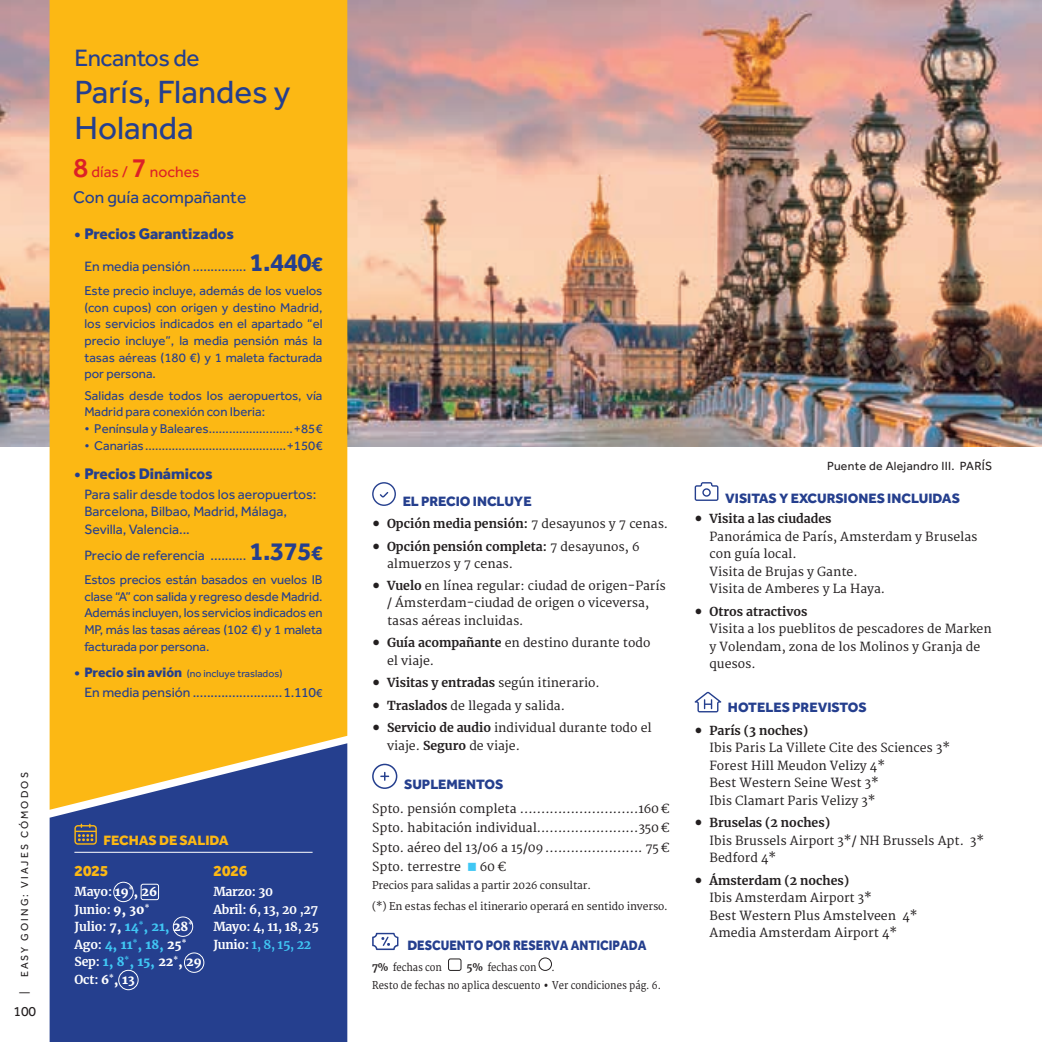
<style>
.page{position:relative;width:1042px;height:1042px;background:#fff}
.page>*{position:absolute;margin:0;border:0;box-sizing:border-box;transform-origin:0 0}
.t1{font:33.25px/36.8px "Effra";color:#253f8e}
.t2{font:700 26.25px "Effra";letter-spacing:-.025em;color:#253f8e}
.t3{font:24.5px "Effra";letter-spacing:-.02em;color:#253f8e}
.t4{font:17.5px "Effra";color:#253f8e}
.t5{font:800 15.75px "Effra";letter-spacing:-.005em;color:#253f8e}
.t6{font:15.75px "Effra";color:#dc2027}
.t7{font:800 15.75px "Effra";color:#fcb814}
.t8{font:14px/17.5px "Effra";color:#253f8e}
.t9{font:800 14px "Effra";color:#253f8e}
.t10{font:800 14px "Effra";color:#253f8e;scale:.9 1}
.t11{font:800 14px "Effra";color:#fcb814}
.t12{font:14px "Effra";color:#231f20}
.t13{font:13.12px/16.6px "Effra";color:#253f8e;text-align:justify}
.t14{font:12.25px/17.5px "Merriweather";color:#231f20}
.t15{font:700 12.25px "Merriweather";color:#231f20}
.t16{font:700 12.25px "Merriweather";letter-spacing:-.02em;color:#fff}
.t17{font:800 12.25px "Merriweather";color:#40c7f4}
.t18{font:12.25px "Effra";letter-spacing:.025em;color:#231f20}
.t19{font:700 12.25px "Merriweather";letter-spacing:-.02em;color:#40c7f4}
.t20{font:10.5px "Merriweather";letter-spacing:-.01em;color:#231f20}
.t21{font:10.5px "Merriweather";letter-spacing:-.01em;color:#231f20;scale:.9 1}
.t22{font:10.5px "Effra";color:#253f8e}
.t23{font:10.5px "Effra";letter-spacing:.2em;color:#231f20}
.s1{font-weight:500;font-size:28px}
.s2{font-size:21px}
.s3{font-weight:800;font-size:14px}
.s4{font-size:12.25px}
.s5{font-weight:800}
.s6{font-weight:800;color:#40c7f4}
.s7{font-weight:700;color:#fff}
.s8{color:#fff}
.s9{font-family:"Minion Pro";font-weight:400;font-size:21px}
.s10{font-weight:400}
.s11{font-family:"Minion Pro";font-size:21px}
.s12{font-weight:700}
.s13{color:#40c7f4}
.s14{font-style:inherit}
.s15{font-weight:700;font-size:14px}
</style>
<div class="page">
<img style="left:347px;top:0;width:695px;height:446px">
<img style="left:0;top:0;width:50px;height:446px">
<svg style="left:694px;top:482px;width:24px;height:19px"></svg>
<svg style="left:694px;top:692px;width:27px;height:20px"></svg>
<div style="left:50px;top:0;width:297px;height:743px;background:#fcb814"></div>
<svg style="left:50px;top:743px;width:297px;height:299px;fill:#253f8e"></svg>
<hr style="left:74px;top:852px;width:239px;height:1px;background:#fff">
<svg style="left:74px;top:823px;width:23px;height:21px"></svg>
<svg style="left:372px;top:482px;width:24px;height:24px"></svg>
<svg style="left:372px;top:764px;width:25px;height:25px"></svg>
<div style="left:141px;top:884px;width:18px;height:16px;border:1px solid #fff;border-radius:2px"></div>
<div style="left:113px;top:882px;width:20px;height:20px;border:1px solid #fff;border-radius:50%"></div>
<div style="left:173px;top:916px;width:20px;height:20px;border:1px solid #fff;border-radius:50%"></div>
<div style="left:184px;top:952px;width:20px;height:20px;border:1px solid #fff;border-radius:50%"></div>
<div style="left:118px;top:970px;width:20px;height:20px;border:1px solid #fff;border-radius:50%"></div>
<svg style="left:372px;top:933px;width:26px;height:17px"></svg>
<div style="left:448px;top:958px;width:13px;height:12px;border:1px solid #231f20;border-radius:2px"></div>
<div style="left:539px;top:957px;width:13px;height:13px;border:1px solid #231f20;border-radius:50%"></div>
<p class="t23" style="left:18px;top:977px;width:206px;rotate:-90deg">EASY GOING: VIAJES CÓMODOS</p>
<p class="t23" style="left:18px;top:994px;width:4px;rotate:-90deg">|</p>
<p class="t12" style="left:13px;top:1003px;width:24px">100</p>
<p class="t3" style="left:74px;top:43px;width:127px">Encantos de</p>
<p class="t1" style="left:74px;top:73px;width:218px">París, Flandes y<br>Holanda</p>
<p class="t6" style="left:73px;top:163px;width:128px"><span class="s1">8</span> días / <span class="s1">7</span> noches</p>
<p class="t4" style="left:73px;top:187px;width:175px">Con guía acompañante</p>
<p class="t5" style="left:74px;top:224px;width:161px">• Precios Garantizados</p>
<p class="t8" style="left:84px;top:257px;width:108px">En media pensión</p>
<p class="t2" style="left:250px;top:246px;width:74px">1.440<span class="s2">€</span></p>
<p class="t13" style="left:84px;top:282px;width:240px">Este precio incluye, además de los vuelos (con cupos) con origen y destino Madrid, los servicios indicados en el apartado “el precio incluye”, la media pensión más la tasas aéreas (180 €) y 1 maleta facturada por persona.</p>
<p class="t13" style="left:84px;top:387px;width:240px">Salidas desde todos los aeropuertos, vía<br>Madrid para conexión con Iberia:</p>
<p class="t13" style="left:84px;top:420px;width:126px">• Península y Baleares</p>
<p class="t13" style="left:294px;top:420px;width:30px">+85€</p>
<p class="t13" style="left:84px;top:437px;width:61px">• Canarias</p>
<p class="t13" style="left:287px;top:437px;width:37px">+150€</p>
<p class="t5" style="left:74px;top:464px;width:140px">• Precios Dinámicos</p>
<p class="t8" style="left:84px;top:485px;width:233px">Para salir desde todos los aeropuertos:<br>Barcelona, Bilbao, Madrid, Málaga,<br>Sevilla, Valencia...</p>
<p class="t8" style="left:84px;top:546px;width:122px">Precio de referencia</p>
<p class="t2" style="left:250px;top:535px;width:74px">1.375<span class="s2">€</span></p>
<p class="t13" style="left:84px;top:571px;width:240px">Estos precios están basados en vuelos IB clase “A” con salida y regreso desde Madrid.<br>Además incluyen, los servicios indicados en MP, más las tasas aéreas (102 €) y 1 maleta facturada por persona.</p>
<p class="t22" style="left:74px;top:667px;width:209px"><span class="s3">• Precio sin avión</span> (no incluye traslados)</p>
<p class="t8" style="left:84px;top:683px;width:108px">En media pensión</p>
<p class="t8" style="left:283px;top:683px;width:41px">1.110<span class="s4">€</span></p>
<p class="t11" style="left:104px;top:831px;width:127px">FECHAS DE SALIDA</p>
<p class="t7" style="left:74px;top:861px;width:35px">2025</p>
<p class="t16" style="left:74px;top:883px;width:84px">Mayo: <span class="s5">19</span><sup>*</sup><span class="s5">, 26</span></p>
<p class="t16" style="left:74px;top:901px;width:76px">Junio: <span class="s5">9, 30</span><sup>*</sup></p>
<p class="t16" style="left:74px;top:918px;width:120px">Julio: <span class="s5">7,</span> <span class="s6">14</span><sup>*</sup><span class="s6">, 21,</span> <span class="s5">28</span><sup>*</sup></p>
<p class="t17" style="left:74px;top:937px;width:113px"><span class="s7">Ago:</span> 4, 11<sup>*</sup>, 18, <span class="s8">25</span><sup>*</sup></p>
<p class="t17" style="left:74px;top:955px;width:129px"><span class="s7">Sep:</span> 1, 8<sup>*</sup>, 15, <span class="s8">22</span><sup>*</sup><span class="s8">, 29</span></p>
<p class="t16" style="left:74px;top:971px;width:62px">Oct: <span class="s5">6</span><sup>*</sup><span class="s5">, 13</span></p>
<p class="t7" style="left:213px;top:861px;width:36px">2026</p>
<p class="t16" style="left:213px;top:883px;width:61px">Marzo: 30</p>
<p class="t16" style="left:213px;top:901px;width:106px">Abril: 6, 13, 20 ,27</p>
<p class="t16" style="left:213px;top:918px;width:107px">Mayo: 4, 11, 18, 25</p>
<p class="t19" style="left:213px;top:936px;width:99px"><span class="s8">Junio:</span> 1, 8, 15, 22</p>
<p class="t9" style="left:403px;top:492px;width:131px">EL PRECIO INCLUYE</p>
<p class="t15" style="left:372px;top:515px;width:297px"><span class="s9">•</span> Opción media pensión: <span class="s10">7 desayunos y 7 cenas.</span></p>
<p class="t14" style="left:387px;top:539px;width:254px;line-height:16.6px;text-indent:-15px"><span class="s11">•</span> <span class="s12">Opción pensión completa:</span> 7 desayunos, 6 almuerzos y 7 cenas.</p>
<p class="t14" style="left:387px;top:577px;width:280px;text-indent:-15px"><span class="s11">•</span> <span class="s12">Vuelo</span> en línea regular: ciudad de origen-París / Ámsterdam-ciudad de origen o viceversa, tasas aéreas incluidas.</p>
<p class="t14" style="left:387px;top:635px;width:265px;text-indent:-15px"><span class="s11">•</span> <span class="s12">Guía acompañante</span> en destino durante todo el viaje.</p>
<p class="t15" style="left:372px;top:674px;width:229px"><span class="s9">•</span> Visitas y entradas <span class="s10">según itinerario.</span></p>
<p class="t14" style="left:372px;top:697px;width:194px"><span class="s11">•</span> <span class="s12">Traslados</span> de llegada y salida.</p>
<p class="t14" style="left:387px;top:720px;width:266px;text-indent:-15px"><span class="s11">•</span> <span class="s12">Servicio de audio</span> individual durante todo el viaje. <span class="s12">Seguro</span> de viaje.</p>
<p class="t9" style="left:404px;top:775px;width:101px">SUPLEMENTOS</p>
<p class="t14" style="left:372px;top:800px;width:146px">Spto. pensión completa</p>
<p class="t14" style="left:638px;top:800px;width:33px">160 €</p>
<p class="t14" style="left:372px;top:820px;width:166px">Spto. habitación individual</p>
<p class="t14" style="left:639px;top:820px;width:33px">350 €</p>
<p class="t14" style="left:372px;top:839px;width:173px">Spto. aéreo del 13/06 a 15/09</p>
<p class="t14" style="left:645px;top:839px;width:26px">75 €</p>
<p class="t14" style="left:372px;top:858px;width:136px">Spto. terrestre <span class="s13">■</span> 60 €</p>
<p class="t20" style="left:372px;top:879px;width:220px">Precios para salidas a partir 2026 consultar.</p>
<p class="t20" style="left:372px;top:900px;width:297px">(*) En estas fechas el itinerario operará en sentido inverso.</p>
<p class="t10" style="left:407px;top:937px;width:267px"><span class="s14">D</span>ESCUENTO POR RESERVA ANTICIPADA</p>
<p class="t21" style="left:372px;top:961px;width:79px"><span class="s12">7%</span> fechas con</p>
<p class="t21" style="left:466px;top:961px;width:80px"><span class="s12">5%</span> fechas con</p>
<p class="t21" style="left:551px;top:961px;width:5px">.</p>
<p class="t21" style="left:372px;top:979px;width:322px">Resto de fechas no aplica descuento <span class="s15">•</span> Ver condiciones pág. 6.</p>
<p class="t18" style="left:827px;top:458px;width:167px">Puente de Alejandro III. PARÍS</p>
<p class="t9" style="left:725px;top:489px;width:236px">VISITAS Y EXCURSIONES INCLUIDAS</p>
<p class="t15" style="left:694px;top:510px;width:138px"><span class="s9">•</span> Visita a las ciudades</p>
<p class="t14" style="left:709px;top:528px;width:269px">Panorámica de París, Amsterdam y Bruselas con guía local.</p>
<p class="t14" style="left:709px;top:563px;width:150px">Visita de Brujas y Gante.</p>
<p class="t14" style="left:709px;top:581px;width:177px">Visita de Amberes y La Haya.</p>
<p class="t14" style="left:709px;top:603px;width:284px;text-indent:-15px"><span class="s11">•</span> <span class="s12">Otros atractivos<br></span>Visita a los pueblitos de pescadores de Marken y Volendam, zona de los Molinos y Granja de quesos.</p>
<p class="t9" style="left:728px;top:699px;width:140px">HOTELES PREVISTOS</p>
<p class="t15" style="left:694px;top:722px;width:115px"><span class="s9">•</span> París (3 noches)</p>
<p class="t14" style="left:709px;top:740px;width:242px">Ibis Paris La Villete Cite des Sciences 3*<br>Forest Hill Meudon Velizy 4*<br>Best Western Seine West 3*<br>Ibis Clamart Paris Velizy 3*</p>
<p class="t15" style="left:694px;top:814px;width:137px"><span class="s9">•</span> Bruselas (2 noches)</p>
<p class="t14" style="left:709px;top:832px;width:276px">Ibis Brussels Airport 3*/ NH Brussels Apt. 3*<br>Bedford 4*</p>
<p class="t15" style="left:694px;top:872px;width:156px"><span class="s9">•</span> Ámsterdam (2 noches)</p>
<p class="t14" style="left:709px;top:890px;width:210px">Ibis Amsterdam Airport 3*<br>Best Western Plus Amstelveen 4*</p>
<p class="t14" style="left:709px;top:925px;width:189px">Amedia Amsterdam Airport 4*</p>
</div>
